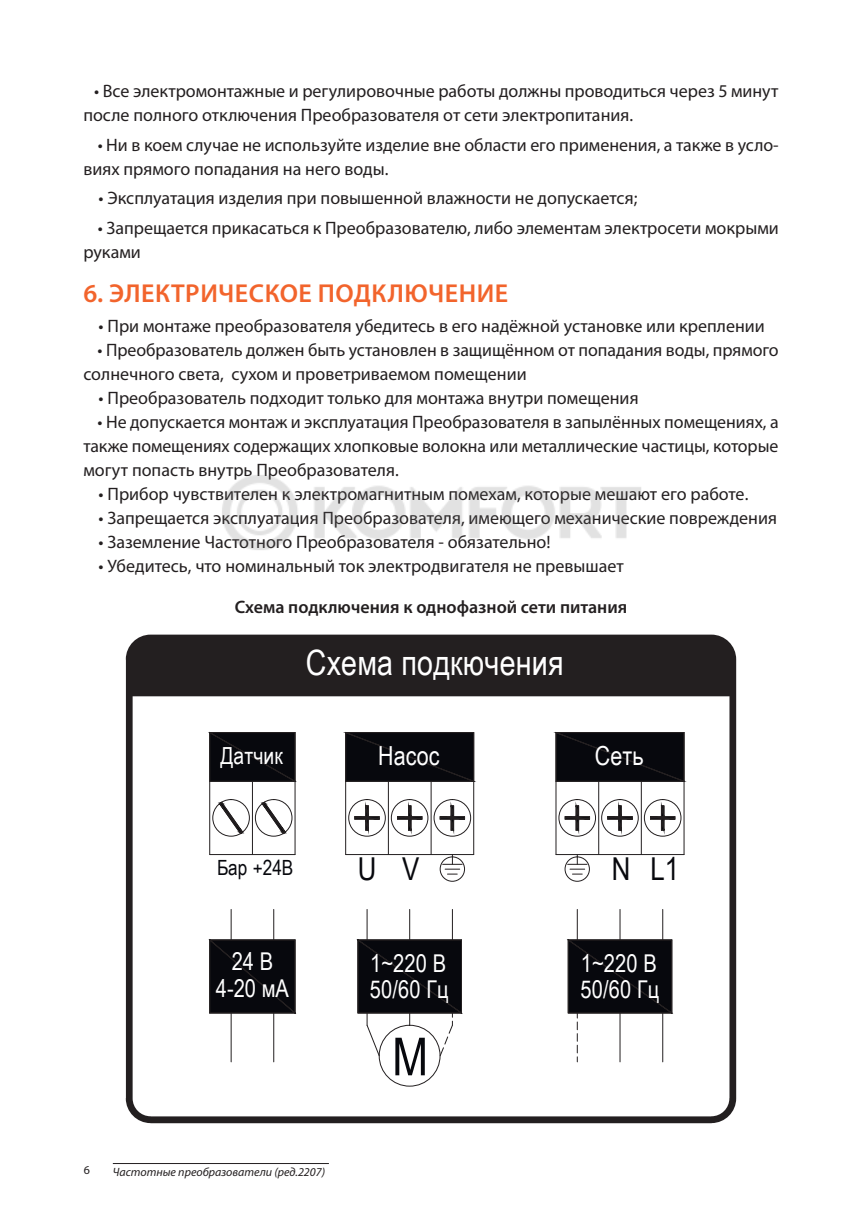
<style>
.page{position:relative;width:862px;height:1214px;background:#fff}
.page>*{position:absolute;margin:0;border:0;box-sizing:border-box;transform-origin:0 0}
.t1{font:52.4px "Arial Narrow";color:#07080d}
.t2{font:35px "Arial Narrow";letter-spacing:.005em;color:#fff}
.t3{font:31.6px "Arial Narrow";color:#07080d}
.t4{font:26.2px "Arial Narrow";letter-spacing:.005em;color:#fff}
.t5{font:600 26px "Myriad Pro";letter-spacing:.02em;color:#f2642c}
.t6{font:24.6px/25.8px "Arial Narrow";letter-spacing:.005em;color:#fff}
.t7{font:23.6px "Arial Narrow";letter-spacing:.005em;color:#fff}
.t8{font:21px "Arial Narrow";color:#07080d}
.t9{font:18px/24px "Myriad Pro";color:#231f20}
.t10{font:600 18px "Myriad Pro";color:#231f20}
.t11{font:italic 12px "Myriad Pro";color:#231f20}
.t12{font:12px "Myriad Pro";color:#231f20}
</style>
<div class="page">
<hr style="left:113px;top:1162px;width:216px;height:1px;background:#231f20">
<div style="left:126px;top:634px;width:610px;height:489px;background:#231f20"></div>
<svg style="left:133px;top:696px;width:596px;height:420px"></svg>
<svg style="left:555px;top:731px;width:130px;height:51px"></svg>
<hr style="left:555px;top:732px;width:1px;height:122px;background:#231f20">
<svg style="left:345px;top:731px;width:130px;height:51px"></svg>
<hr style="left:473px;top:732px;width:1px;height:122px;background:#231f20">
<hr style="left:556px;top:854px;width:128px;height:1px;background:#231f20">
<hr style="left:346px;top:854px;width:128px;height:1px;background:#231f20">
<hr style="left:346px;top:732px;width:128px;height:1px;background:#231f20">
<hr style="left:556px;top:732px;width:128px;height:1px;background:#231f20">
<hr style="left:346px;top:780px;width:128px;height:1px;background:#231f20">
<hr style="left:556px;top:780px;width:128px;height:1px;background:#231f20">
<hr style="left:345px;top:781px;width:1px;height:73px;background:#231f20">
<hr style="left:388px;top:781px;width:1px;height:73px;background:#231f20">
<hr style="left:431px;top:781px;width:1px;height:73px;background:#231f20">
<hr style="left:598px;top:781px;width:1px;height:73px;background:#231f20">
<hr style="left:641px;top:781px;width:1px;height:73px;background:#231f20">
<hr style="left:683px;top:781px;width:1px;height:73px;background:#231f20">
<svg style="left:354px;top:804px;width:26px;height:27px"></svg>
<div style="left:348px;top:799px;width:38px;height:37px;border:1px solid #231f20;border-radius:50%"></div>
<div style="left:391px;top:799px;width:37px;height:37px;border:1px solid #231f20;border-radius:50%"></div>
<div style="left:434px;top:799px;width:37px;height:37px;border:1px solid #231f20;border-radius:50%"></div>
<div style="left:558px;top:799px;width:38px;height:37px;border:1px solid #231f20;border-radius:50%"></div>
<div style="left:601px;top:799px;width:37px;height:37px;border:1px solid #231f20;border-radius:50%"></div>
<div style="left:644px;top:799px;width:37px;height:37px;border:1px solid #231f20;border-radius:50%"></div>
<svg style="left:564px;top:804px;width:26px;height:27px"></svg>
<svg style="left:607px;top:804px;width:26px;height:27px"></svg>
<svg style="left:396px;top:804px;width:27px;height:27px"></svg>
<svg style="left:439px;top:804px;width:26px;height:27px"></svg>
<svg style="left:649px;top:804px;width:27px;height:27px"></svg>
<hr style="left:231px;top:1012px;width:1px;height:49px;background:#231f20">
<hr style="left:273px;top:1012px;width:1px;height:49px;background:#231f20">
<hr style="left:409px;top:909px;width:1px;height:30px;background:#231f20">
<div style="left:440px;top:856px;width:25px;height:25px;border:1px solid #231f20;border-radius:50%"></div>
<svg style="left:443px;top:854px;width:19px;height:20px"></svg>
<svg style="left:209px;top:938px;width:87px;height:75px"></svg>
<hr style="left:210px;top:939px;width:85px;height:1px;background:#231f20">
<hr style="left:210px;top:1012px;width:85px;height:1px;background:#231f20">
<hr style="left:231px;top:909px;width:1px;height:30px;background:#231f20">
<hr style="left:273px;top:909px;width:1px;height:30px;background:#231f20">
<svg style="left:567px;top:938px;width:106px;height:123px"></svg>
<svg style="left:357px;top:938px;width:105px;height:118px"></svg>
<hr style="left:367px;top:909px;width:1px;height:30px;background:#231f20">
<hr style="left:452px;top:909px;width:1px;height:30px;background:#231f20">
<hr style="left:662px;top:909px;width:1px;height:30px;background:#231f20">
<hr style="left:619px;top:909px;width:1px;height:30px;background:#231f20">
<hr style="left:577px;top:909px;width:1px;height:30px;background:#231f20">
<svg style="left:209px;top:731px;width:87px;height:124px"></svg>
<hr style="left:295px;top:732px;width:1px;height:49px;background:#231f20">
<hr style="left:209px;top:939px;width:1px;height:73px;background:#231f20">
<hr style="left:295px;top:939px;width:1px;height:73px;background:#231f20">
<div style="left:565px;top:856px;width:25px;height:25px;border:1px solid #231f20;border-radius:50%"></div>
<svg style="left:567px;top:854px;width:20px;height:20px"></svg>
<hr style="left:683px;top:732px;width:1px;height:49px;background:#231f20">
<hr style="left:671px;top:939px;width:1px;height:73px;background:#231f20">
<hr style="left:345px;top:732px;width:1px;height:49px;background:#231f20">
<hr style="left:461px;top:939px;width:1px;height:73px;background:#231f20">
<img style="left:222px;top:475px;width:419px;height:75px">
<p class="t9" style="left:83px;top:79px;width:696px;text-indent:11px">• Все электромонтажные и регулировочные работы должны проводиться через 5 минут после полного отключения Преобразователя от сети электропитания.</p>
<p class="t9" style="left:83px;top:133px;width:697px;text-indent:14px">• Ни в коем случае не используйте изделие вне области его применения, а также в усло&shy;виях прямого попадания на него воды.</p>
<p class="t9" style="left:99px;top:186px;width:540px">• Эксплуатация изделия при повышенной влажности не допускается;</p>
<p class="t9" style="left:83px;top:216px;width:697px;text-indent:14px">• Запрещается прикасаться к Преобразователю, либо элементам электросети мокрыми руками</p>
<h3 class="t5" style="left:83px;top:279px;width:426px">6. ЭЛЕКТРИЧЕСКОЕ ПОДКЛЮЧЕНИЕ</h3>
<p class="t9" style="left:99px;top:314px;width:668px">• При монтаже преобразователя убедитесь в его надёжной установке или креплении</p>
<p class="t9" style="left:83px;top:338px;width:697px;text-indent:14px">• Преобразователь должен быть установлен в защищённом от попадания воды, прямого солнечного света, сухом и проветриваемом помещении</p>
<p class="t9" style="left:99px;top:386px;width:541px">• Преобразователь подходит только для монтажа внутри помещения</p>
<p class="t9" style="left:83px;top:410px;width:697px;text-align:justify;text-indent:14px">• Не допускается монтаж и эксплуатация Преобразователя в запылённых помещениях, а также помещениях содержащих хлопковые волокна или металлические частицы, которые могут попасть внутрь Преобразователя.</p>
<p class="t9" style="left:99px;top:482px;width:651px">• Прибор чувствителен к электромагнитным помехам, которые мешают его работе.</p>
<p class="t9" style="left:99px;top:506px;width:680px">• Запрещается эксплуатация Преобразователя, имеющего механические повреждения</p>
<p class="t9" style="left:99px;top:530px;width:453px">• Заземление Частотного Преобразователя - обязательно!</p>
<p class="t9" style="left:99px;top:554px;width:527px">• Убедитесь, что номинальный ток электродвигателя не превышает</p>
<p class="t10" style="left:235px;top:596px;width:394px">Схема подключения к однофазной сети питания</p>
<h2 class="t2" style="left:306px;top:637px;width:259px">Схема подкючения</h2>
<h3 class="t7" style="left:220px;top:737px;width:64px">Датчик</h3>
<h3 class="t4" style="left:378px;top:736px;width:63px">Насос</h3>
<h3 class="t4" style="left:595px;top:736px;width:50px">Сеть</h3>
<p class="t8" style="left:217px;top:852px;width:78px">Бар +24В</p>
<h3 class="t3" style="left:358px;top:845px;width:63px">U V</h3>
<h3 class="t3" style="left:611px;top:845px;width:69px">N L1</h3>
<h3 class="t6" style="left:216px;top:947px;width:75px;line-height:26.8px;text-align:center">24 В<br>4-20 мА</h3>
<p class="t12" style="left:84px;top:1163px;width:8px">6</p>
<p class="t11" style="left:113px;top:1165px;width:214px">Частотные преобразователи (ред.2207)</p>
<h3 class="t6" style="left:370px;top:948px;width:81px;line-height:26.6px">1~220 В<br>50/60 Гц</h3>
<h1 class="t1" style="left:392px;top:1018px;width:37px">M</h1>
<h3 class="t6" style="left:580px;top:949px;width:81px">1~220 В<br>50/60 Гц</h3>
</div>
